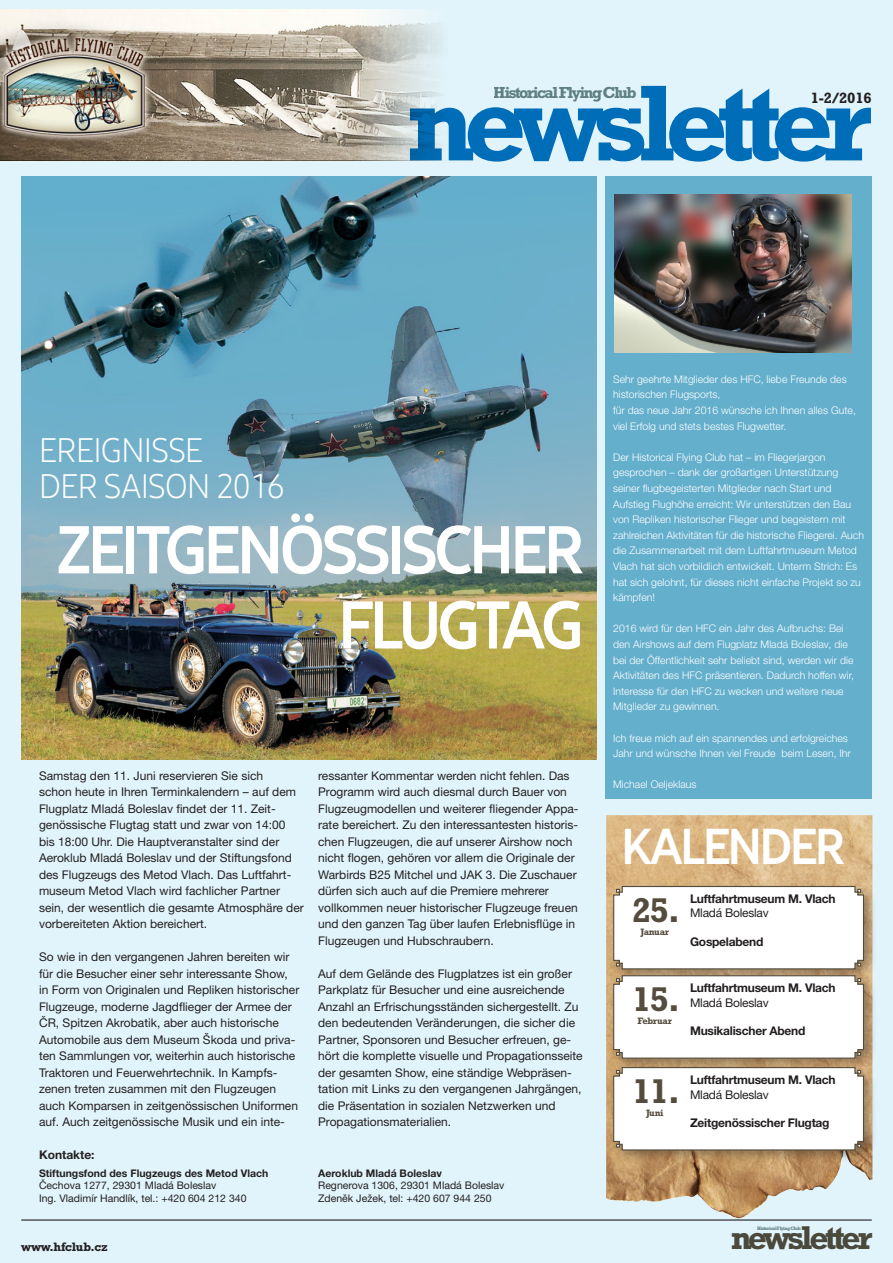
<style>
.page{position:relative;width:893px;height:1263px;background:#e1f4fc}
.page>*{position:absolute;margin:0;border:0;box-sizing:border-box;transform-origin:0 0}
.t1{font:700 109.8px "Rockwell CE";letter-spacing:-.1em;color:#0072bc}
.t2{font:700 66.75px/75.2px "Samsung One Function";letter-spacing:-.06em;color:#fff;text-align:right}
.t3{font:700 49.8px "Samsung One Function";letter-spacing:-.06em;color:#fff}
.t4{font:700 34.95px "Rockwell CE";color:#544d3d}
.t5{font:300 33.75px "Samsung One Function";letter-spacing:-.02em;color:#fff}
.t6{font:700 33.45px "Rockwell CE";letter-spacing:-.1em;color:#544d3d}
.t7{font:700 16.2px "Rockwell CE";letter-spacing:-.1em;color:#6c8685}
.t8{font:700 15.15px "Rockwell CE";color:#231f20}
.t9{font:700 12.45px "Rockwell CE";letter-spacing:-.02em;color:#231f20}
.t10{font:12px/16.5px "Helvetica Neue LT Pro";color:#231f20}
.t11{font:700 12px/14.4px "Helvetica Neue LT Pro";letter-spacing:-.02em;color:#231f20}
.t12{font:700 12px "Helvetica Neue LT Pro";color:#231f20}
.t13{font:300 10.5px/15.6px "Helvetica Neue LT Pro";color:#fff}
.t14{font:10.5px "Helvetica Neue LT Pro";color:#231f20}
.t15{font:700 10.5px "Helvetica Neue LT Pro";color:#231f20}
.t16{font:700 9.3px "Rockwell CE";letter-spacing:-.04em;color:#544d3d}
.t17{font:700 4.95px "Rockwell CE";letter-spacing:-.1em;color:#6c8685}
.s1{font-weight:400}
</style>
<div class="page">
<img style="left:22px;top:176px;width:575px;height:584px">
<img style="left:606px;top:815px;width:266px;height:403px">
<div style="left:605px;top:176px;width:267px;height:623px;background:#64afcc"></div>
<img style="left:0;top:10px;width:444px;height:150px">
<div style="left:609px;top:882px;width:268px;height:100px;background:#231f20;opacity:.35"></div>
<div style="left:609px;top:971px;width:268px;height:100px;background:#231f20;opacity:.35"></div>
<svg style="left:613px;top:885px;width:252px;height:174px;background:#f4f2ef"></svg>
<div style="left:609px;top:1063px;width:268px;height:100px;background:#231f20;opacity:.35"></div>
<svg style="left:613px;top:1066px;width:252px;height:85px;background:#f6f4f2"></svg>
<hr style="left:21px;top:1219px;width:851px;height:1px;background:#231f20">
<img style="left:615px;top:195px;width:236px;height:158px">
<h1 class="t1" style="left:406px;top:60px;width:467px">newsletter</h1>
<h3 class="t7" style="left:494px;top:83px;width:145px">Historical Flying Club</h3>
<p class="t8" style="left:811px;top:89px;width:62px">1-2/2016</p>
<p class="t5" style="left:39px;top:430px;width:166px">EREIGNISSE</p>
<p class="t5" style="left:39px;top:467px;width:247px">DER SAISON 2016</p>
<p class="t2" style="left:56px;top:513px;width:530px">ZEITGENÖSSISCHER<br>FLUGTAG</p>
<p class="t10" style="left:39px;top:767px;width:266px">Samstag den 11. Juni reservieren Sie sich<br>schon heute in Ihren Terminkalendern – auf dem Flugplatz Mladá Boleslav findet der 11. Zeit&shy;genössische Flugtag statt und zwar von 14:00 bis 18:00 Uhr. Die Hauptveranstalter sind der Aeroklub Mladá Boleslav und der Stiftungsfond des Flugzeugs des Metod Vlach. Das Luftfahrt&shy;museum Metod Vlach wird fachlicher Partner sein, der wesentlich die gesamte Atmosphäre der vorbereiteten Aktion bereichert.</p>
<p class="t10" style="left:39px;top:948px;width:262px">So wie in den vergangenen Jahren bereiten wir für die Besucher einer sehr interessante Show, in Form von Originalen und Repliken historischer Flugzeuge, moderne Jagdflieger der Armee der ČR, Spitzen Akrobatik, aber auch historische Automobile aus dem Museum Škoda und priva&shy;ten Sammlungen vor, weiterhin auch historische Traktoren und Feuerwehrtechnik. In Kampfs&shy;zenen treten zusammen mit den Flugzeugen auch Komparsen in zeitgenössischen Uniformen auf. Auch zeitgenössische Musik und ein inte-</p>
<p class="t12" style="left:39px;top:1147px;width:57px">Kontakte:</p>
<p class="t15" style="left:39px;top:1166px;width:231px">Stiftungsfond des Flugzeugs des Metod Vlach</p>
<p class="t14" style="left:39px;top:1179px;width:179px">Čechova 1277, 29301 Mladá Boleslav</p>
<p class="t14" style="left:39px;top:1192px;width:209px">Ing. Vladimír Handlík, tel.: +420 604 212 340</p>
<p class="t10" style="left:318px;top:767px;width:262px">ressanter Kommentar werden nicht fehlen. Das Programm wird auch diesmal durch Bauer von Flugzeugmodellen und weiterer fliegender Appa&shy;rate bereichert. Zu den interessantesten historis&shy;chen Flugzeugen, die auf unserer Airshow noch nicht flogen, gehören vor allem die Originale der Warbirds B25 Mitchel und JAK 3. Die Zuschauer dürfen sich auch auf die Premiere mehrerer vollkommen neuer historischer Flugzeuge freuen und den ganzen Tag über laufen Erlebnisflüge in Flugzeugen und Hubschraubern.</p>
<p class="t10" style="left:318px;top:965px;width:266px">Auf dem Gelände des Flugplatzes ist ein großer Parkplatz für Besucher und eine ausreichende Anzahl an Erfrischungsständen sichergestellt. Zu den bedeutenden Veränderungen, die sicher die Partner, Sponsoren und Besucher erfreuen, ge&shy;hört die komplette visuelle und Propagationsseite der gesamten Show, eine ständige Webpräsen&shy;tation mit Links zu den vergangenen Jahrgängen, die Präsentation in sozialen Netzwerken und Propagationsmaterialien.</p>
<p class="t15" style="left:318px;top:1166px;width:125px">Aeroklub Mladá Boleslav</p>
<p class="t14" style="left:318px;top:1179px;width:188px">Regnerova 1306, 29301 Mladá Boleslav</p>
<p class="t14" style="left:318px;top:1192px;width:175px">Zdeněk Ježek, tel: +420 607 944 250</p>
<p class="t9" style="left:21px;top:1239px;width:88px">www.hfclub.cz</p>
<p class="t13" style="left:613px;top:371px;width:235px">Sehr geehrte Mitglieder des HFC, liebe Freunde des historischen Flugsports,</p>
<p class="t13" style="left:613px;top:402px;width:244px">für das neue Jahr 2016 wünsche ich Ihnen alles Gute, viel Erfolg und stets bestes Flugwetter.</p>
<p class="t13" style="left:613px;top:449px;width:252px">Der Historical Flying Club hat – im Fliegerjargon gesprochen – dank der großartigen Unterstützung seiner flugbegeisterten Mitglieder nach Start und Aufstieg Flughöhe erreicht: Wir unterstützen den Bau von Repliken historischer Flieger und begeistern mit zahlreichen Aktivitäten für die historische Fliegerei. Auch die Zusammenarbeit mit dem Luftfahrtmuseum Metod Vlach hat sich vorbildlich entwickelt. Unterm Strich: Es hat sich gelohnt, für dieses nicht einfache Projekt so zu kämpfen!</p>
<p class="t13" style="left:613px;top:621px;width:242px">2016 wird für den HFC ein Jahr des Aufbruchs: Bei den Airshows auf dem Flugplatz Mladá Boleslav, die bei der Öffentlichkeit sehr beliebt sind, werden wir die Aktivitäten des HFC präsentieren. Dadurch hoffen wir, Interesse für den HFC zu wecken und weitere neue Mitglieder zu gewinnen.</p>
<p class="t13" style="left:613px;top:730px;width:239px">Ich freue mich auf ein spannendes und erfolgreiches<br>Jahr und wünsche Ihnen viel Freude beim Lesen, Ihr</p>
<p class="t13" style="left:613px;top:777px;width:85px">Michael Oeljeklaus</p>
<p class="t3" style="left:621px;top:818px;width:225px">KALENDER</p>
<p class="t4" style="left:632px;top:890px;width:50px">25.</p>
<p class="t16" style="left:640px;top:926px;width:30px">Januar</p>
<p class="t11" style="left:690px;top:891px;width:147px">Luftfahrtmuseum M. Vlach<br><span class="s1">Mladá Boleslav</span></p>
<p class="t11" style="left:690px;top:934px;width:75px">Gospelabend</p>
<p class="t4" style="left:632px;top:979px;width:50px">15.</p>
<p class="t16" style="left:638px;top:1015px;width:36px">Februar</p>
<p class="t11" style="left:690px;top:980px;width:147px">Luftfahrtmuseum M. Vlach<br><span class="s1">Mladá Boleslav</span></p>
<p class="t11" style="left:690px;top:1024px;width:117px">Musikalischer Abend</p>
<p class="t4" style="left:632px;top:1071px;width:50px">11.</p>
<p class="t16" style="left:646px;top:1107px;width:19px">Juni</p>
<p class="t11" style="left:690px;top:1072px;width:147px">Luftfahrtmuseum M. Vlach<br><span class="s1">Mladá Boleslav</span></p>
<p class="t11" style="left:690px;top:1115px;width:141px">Zeitgenössischer Flugtag</p>
<h3 class="t6" style="left:730px;top:1218px;width:144px">newsletter</h3>
<p class="t17" style="left:757px;top:1225px;width:45px">Historical Flying Club</p>
</div>
